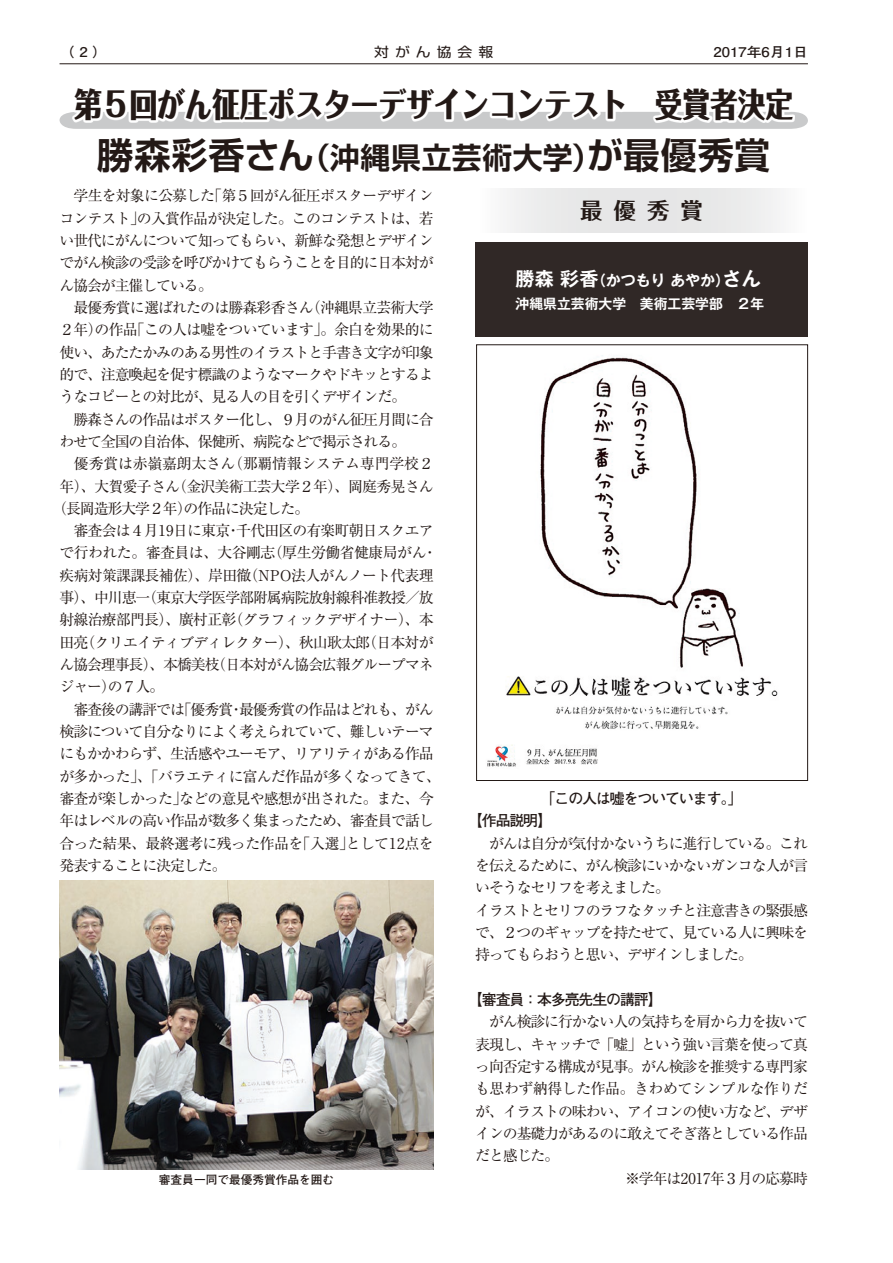
<style>
.page{position:relative;width:893px;height:1263px;background:#fff}
.page>*{position:absolute;margin:0;border:0;box-sizing:border-box;transform-origin:0 0}
._01-本文{font:700 36.15px "Shin Go Pr 6 De";letter-spacing:.01em;color:#231916}
._01-本文-2{font:800 33.15px "Folk Pro";color:#231916;scale:.83 1}
.t1{font:700 22.35px "Folk Pro";color:#231916}
.t2{font:14.85px/22.4px "Ryumin Pr 6";letter-spacing:-.07em;color:#231916;text-align:justify}
.t3{font:700 14.85px "Futo Go B101 Pr 6";letter-spacing:-.07em;color:#231916}
.t4{font:14.85px "Ryumin Pr 6";letter-spacing:-.015em;color:#231916}
.t5{font:700 14.85px "Gothic MB101 Pr 6 De";color:#fff}
.t6{font:700 13.8px "Gothic MB101 Pr 6 De";color:#fff}
.t7{font:700 13.35px "Futo Go B101 Pr 6";color:#231916;scale:1.11 1}
.t8{font:13.35px "Shin Go Pr 6";letter-spacing:.4em;color:#231916;scale:1.11 1}
._03絵とき{font:700 11.7px "Futo Go B101 Pr 6";color:#231916}
.s1{font-size:29.7px}
.s2{font-size:19.2px}
</style>
<div class="page">
<hr style="left:60px;top:64px;width:748px;height:1px;background:#231916">
<div style="left:60px;top:112px;width:748px;height:17px;background:#c9cacb"></div>
<svg style="left:507px;top:188px;width:273px;height:45px"></svg>
<div style="left:72px;top:85px;width:723px;height:37px;background:#fff"></div>
<img style="left:60px;top:880px;width:374px;height:289px">
<img style="left:487px;top:355px;width:291px;height:412px">
<div style="left:476px;top:344px;width:332px;height:437px;border:1px solid #231916"></div>
<div style="left:475px;top:242px;width:333px;height:95px;background:#302826"></div>
<p class="t7" style="left:60px;top:41px;width:45px">（2）</p>
<p class="t8" style="left:374px;top:41px;width:109px">対がん協会報</p>
<p class="t7" style="left:714px;top:41px;width:86px">2017年6月1日</p>
<p class="_01-本文-2" style="left:74px;top:76px;width:867px">第５回がん征圧ポスターデザインコンテスト　受賞者決定</p>
<p class="_01-本文" style="left:97px;top:125px;width:675px">勝森彩香さん<span class="s1">（沖縄県立芸術大学）</span>が最優秀賞</p>
<p class="t2" style="left:60px;top:184px;width:376px">　学生を対象に公募した「第５回がん征圧ポスターデザインコンテスト」の入賞作品が決定した。このコンテストは、若い世代にがんについて知ってもらい、新鮮な発想とデザインでがん検診の受診を呼びかけてもらうことを目的に日本対がん協会が主催している。</p>
<p class="t2" style="left:60px;top:295px;width:376px">　最優秀賞に選ばれたのは勝森彩香さん（沖縄県立芸術大学２年）の作品「この人は嘘をついています」。余白を効果的に使い、あたたかみのある男性のイラストと手書き文字が印象的で、注意喚起を促す標識のようなマークやドキッとするようなコピーとの対比が、見る人の目を引くデザインだ。</p>
<p class="t2" style="left:60px;top:407px;width:376px">　勝森さんの作品はポスター化し、９月のがん征圧月間に合わせて全国の自治体、保健所、病院などで掲示される。</p>
<p class="t4" style="left:60px;top:452px;width:376px">　優秀賞は赤嶺嘉朗太さん（那覇情報システム専門学校２</p>
<p class="t2" style="left:60px;top:474px;width:376px">年）、大賀愛子さん（金沢美術工芸大学２年）、岡庭秀晃さん</p>
<p class="t2" style="left:52px;top:496px;width:259px">（長岡造形大学２年）の作品に決定した。</p>
<p class="t2" style="left:60px;top:519px;width:379px;text-align:left">　審査会は４月19日に東京・千代田区の有楽町朝日スクエアで行われた。審査員は、大谷剛志（厚生労働省健康局がん・疾病対策課課長補佐）、岸田徹（NPO法人がんノート代表理事）、中川恵一（東京大学医学部附属病院放射線科准教授／放射線治療部門長）、廣村正彰（グラフィックデザイナー）、本田亮（クリエイティブディレクター）、秋山耿太郎（日本対がん協会理事長）、本橋美枝（日本対がん協会広報グループマネジャー）の７人。</p>
<p class="t2" style="left:60px;top:697px;width:383px;text-align:left">　審査後の講評では「優秀賞・最優秀賞の作品はどれも、がん検診について自分なりによく考えられていて、難しいテーマにもかかわらず、生活感やユーモア、リアリティがある作品が多かった」、「バラエティに富んだ作品が多くなってきて、審査が楽しかった」などの意見や感想が出された。また、今年はレベルの高い作品が数多く集まったため、審査員で話し合った結果、最終選考に残った作品を「入選」として12点を発表することに決定した。</p>
<p class="_03絵とき" style="left:159px;top:1170px;width:177px">審査員一同で最優秀賞作品を囲む</p>
<p class="t1" style="left:580px;top:191px;width:124px">最優秀賞</p>
<p class="t5" style="left:516px;top:268px;width:247px"><span class="s2">勝森 彩香</span>（かつもり あやか）<span class="s2">さん</span></p>
<p class="t6" style="left:516px;top:292px;width:250px">沖縄県立芸術大学　美術工芸学部　２年</p>
<p class="t3" style="left:541px;top:786px;width:203px">「この人は嘘をついています。」</p>
<p class="t3" style="left:468px;top:809px;width:86px">【作品説明】</p>
<p class="t2" style="left:475px;top:831px;width:334px">　がんは自分が気付かないうちに進行している。これを伝えるために、がん検診にいかないガンコな人が言いそうなセリフを考えました。</p>
<p class="t2" style="left:475px;top:898px;width:334px">イラストとセリフのラフなタッチと注意書きの緊張感で、２つのギャップを持たせて、見ている人に興味を持ってもらおうと思い、デザインしました。</p>
<p class="t3" style="left:468px;top:987px;width:197px">【審査員：本多亮先生の講評】</p>
<p class="t2" style="left:475px;top:1010px;width:334px">　がん検診に行かない人の気持ちを肩から力を抜いて表現し、キャッチで「嘘」という強い言葉を使って真っ向否定する構成が見事。がん検診を推奨する専門家も思わず納得した作品。きわめてシンプルな作りだが、イラストの味わい、アイコンの使い方など、デザインの基礎力があるのに敢えてそぎ落としている作品だと感じた。</p>
<p class="t2" style="left:625px;top:1166px;width:184px">※学年は2017年３月の応募時</p>
</div>
